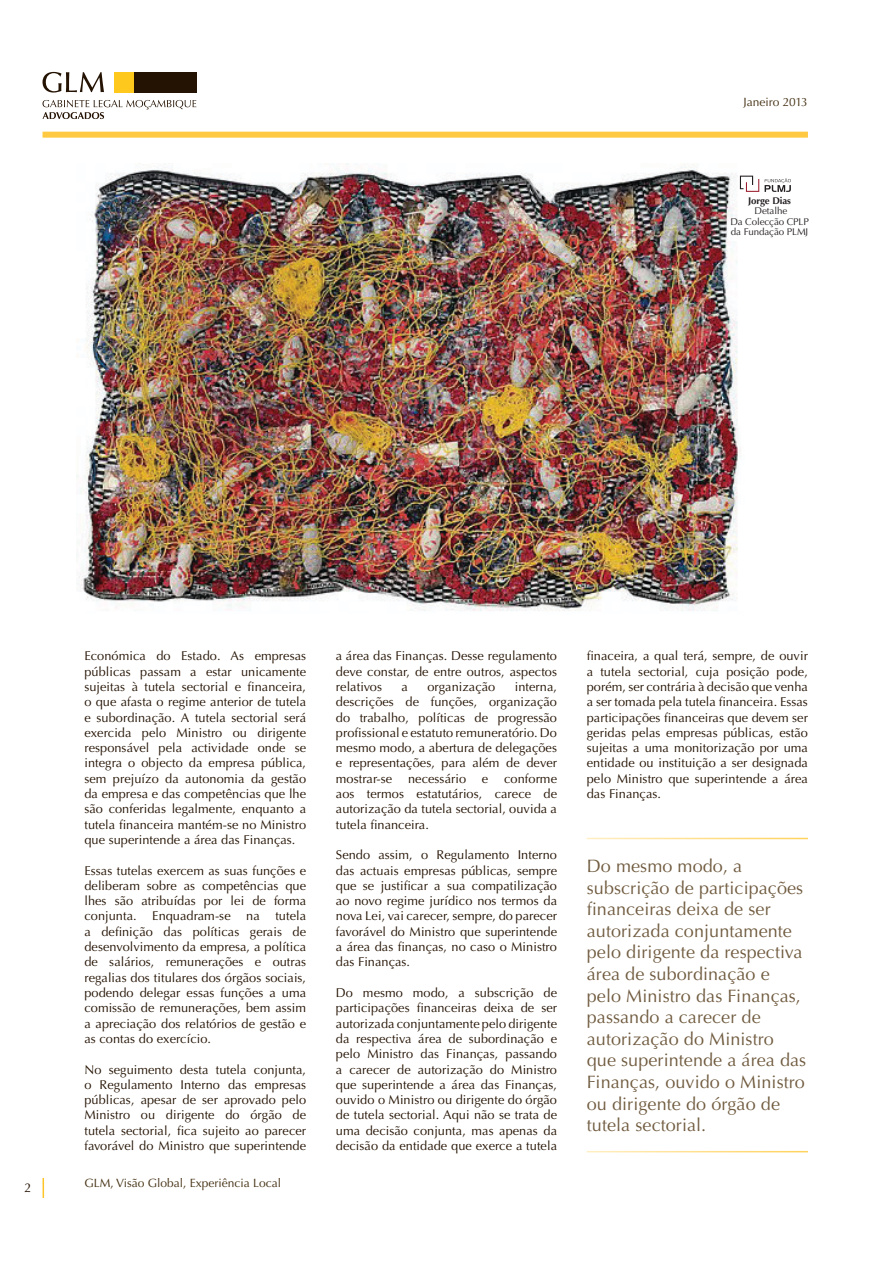
<style>
.page{position:relative;width:893px;height:1263px;background:#fff}
.page>*{position:absolute;margin:0;border:0;box-sizing:border-box;transform-origin:0 0}
.Corpo{font:18px/21.6px "Optima";letter-spacing:.005em;color:#705b3f}
.Corpo-2{font:12.75px/15.3px "Optima";letter-spacing:.005em;color:#241202;text-align:justify}
.t1{font:12px "Optima";color:#443012}
.t2{font:9.75px/10.5px "Optima";letter-spacing:-.01em;color:#231f20}
.t3{font:700 9.75px "Optima";letter-spacing:-.01em;color:#231f20}
</style>
<div class="page">
<div style="left:43px;top:132px;width:765px;height:6px;background:#ffc942"></div>
<img style="left:77px;top:163px;width:668px;height:448px">
<svg style="left:43px;top:1178px;width:1px;height:20px"></svg>
<div style="left:134px;top:72px;width:62px;height:20px;background:#241202"></div>
<div style="left:114px;top:72px;width:20px;height:20px;background:#ffc81d"></div>
<svg style="left:43px;top:72px;width:61px;height:21px"></svg>
<svg style="left:43px;top:100px;width:153px;height:19px"></svg>
<svg style="left:765px;top:178px;width:26px;height:14px"></svg>
<svg style="left:740px;top:176px;width:19px;height:16px"></svg>
<hr style="left:587px;top:1151px;width:221px;height:1px;background:#ffc426">
<hr style="left:587px;top:838px;width:221px;height:1px;background:#ffc426">
<p class="t1" style="left:744px;top:95px;width:66px">Janeiro 2013</p>
<p class="t3" style="left:748px;top:195px;width:44px">Jorge Dias</p>
<p class="t2" style="left:755px;top:206px;width:34px">Detalhe</p>
<p class="t2" style="left:730px;top:217px;width:80px">Da Colecção CPLP da Fundação PLMJ</p>
<p class="Corpo-2" style="left:25px;top:1180px;width:9px">2</p>
<p class="Corpo-2" style="left:84px;top:648px;width:223px">Económica do Estado. As empresas públicas passam a estar unicamente sujeitas à tutela sectorial e financeira, o que afasta o regime anterior de tutela e subordinação. A tutela sectorial será exercida pelo Ministro ou dirigente responsável pela actividade onde se integra o objecto da empresa pública, sem prejuízo da autonomia da gestão da empresa e das competências que lhe são conferidas legalmente, enquanto a tutela financeira mantém-se no Ministro que superintende a área das Finanças.</p>
<p class="Corpo-2" style="left:84px;top:863px;width:223px">Essas tutelas exercem as suas funções e deliberam sobre as competências que lhes são atribuídas por lei de forma conjunta. Enquadram-se na tutela a definição das políticas gerais de desenvolvimento da empresa, a política de salários, remunerações e outras regalias dos titulares dos órgãos sociais, podendo delegar essas funções a uma comissão de remunerações, bem assim a apreciação dos relatórios de gestão e as contas do exercício.</p>
<p class="Corpo-2" style="left:84px;top:1062px;width:223px">No seguimento desta tutela conjunta, o Regulamento Interno das empresas públicas, apesar de ser aprovado pelo Ministro ou dirigente do órgão de tutela sectorial, fica sujeito ao parecer favorável do Ministro que superintende</p>
<p class="t1" style="left:85px;top:1176px;width:198px">GLM, Visão Global, Experiência Local</p>
<p class="Corpo-2" style="left:336px;top:648px;width:223px">a área das Finanças. Desse regulamento deve constar, de entre outros, aspectos relativos</p>
<p class="Corpo-2" style="left:336px;top:679px;width:223px;text-indent:179px">interna, descrições de funções, organização do trabalho, políticas de progressão profissional e estatuto remuneratório. Do mesmo modo, a abertura de delegações e representações, para além de dever mostrar-se necessário e conforme aos termos estatutários, carece de autorização da tutela sectorial, ouvida a tutela financeira.</p>
<p class="Corpo-2" style="left:336px;top:847px;width:223px">Sendo assim, o Regulamento Interno das actuais empresas públicas, sempre que se justificar a sua compatilização ao novo regime jurídico nos termos da nova Lei, vai carecer, sempre, do parecer favorável do Ministro que superintende a área das finanças, no caso o Ministro das Finanças.</p>
<p class="Corpo-2" style="left:336px;top:985px;width:223px">Do mesmo modo, a subscrição de participações financeiras deixa de ser autorizada conjuntamente pelo dirigente da respectiva área de subordinação e pelo Ministro das Finanças, passando a carecer de autorização do Ministro que superintende a área das Finanças, ouvido o Ministro ou dirigente do órgão de tutela sectorial. Aqui não se trata de uma decisão conjunta, mas apenas da decisão da entidade que exerce a tutela</p>
<p class="Corpo-2" style="left:401px;top:679px;width:8px">a</p>
<p class="Corpo-2" style="left:427px;top:679px;width:69px">organização</p>
<p class="Corpo-2" style="left:587px;top:648px;width:223px">finaceira, a qual terá, sempre, de ouvir a tutela sectorial, cuja posição pode, porém, ser contrária à decisão que venha a ser tomada pela tutela financeira. Essas participações financeiras que devem ser geridas pelas empresas públicas, estão sujeitas a uma monitorização por uma entidade ou instituição a ser designada pelo Ministro que superintende a área das Finanças.</p>
<p class="Corpo" style="left:587px;top:855px;width:221px">Do mesmo modo, a subscrição de participações financeiras deixa de ser autorizada conjuntamente pelo dirigente da respectiva área de subordinação e pelo Ministro das Finanças, passando a carecer de autorização do Ministro que superintende a área das<br>Finanças, ouvido o Ministro ou dirigente do órgão de tutela sectorial.</p>
</div>
